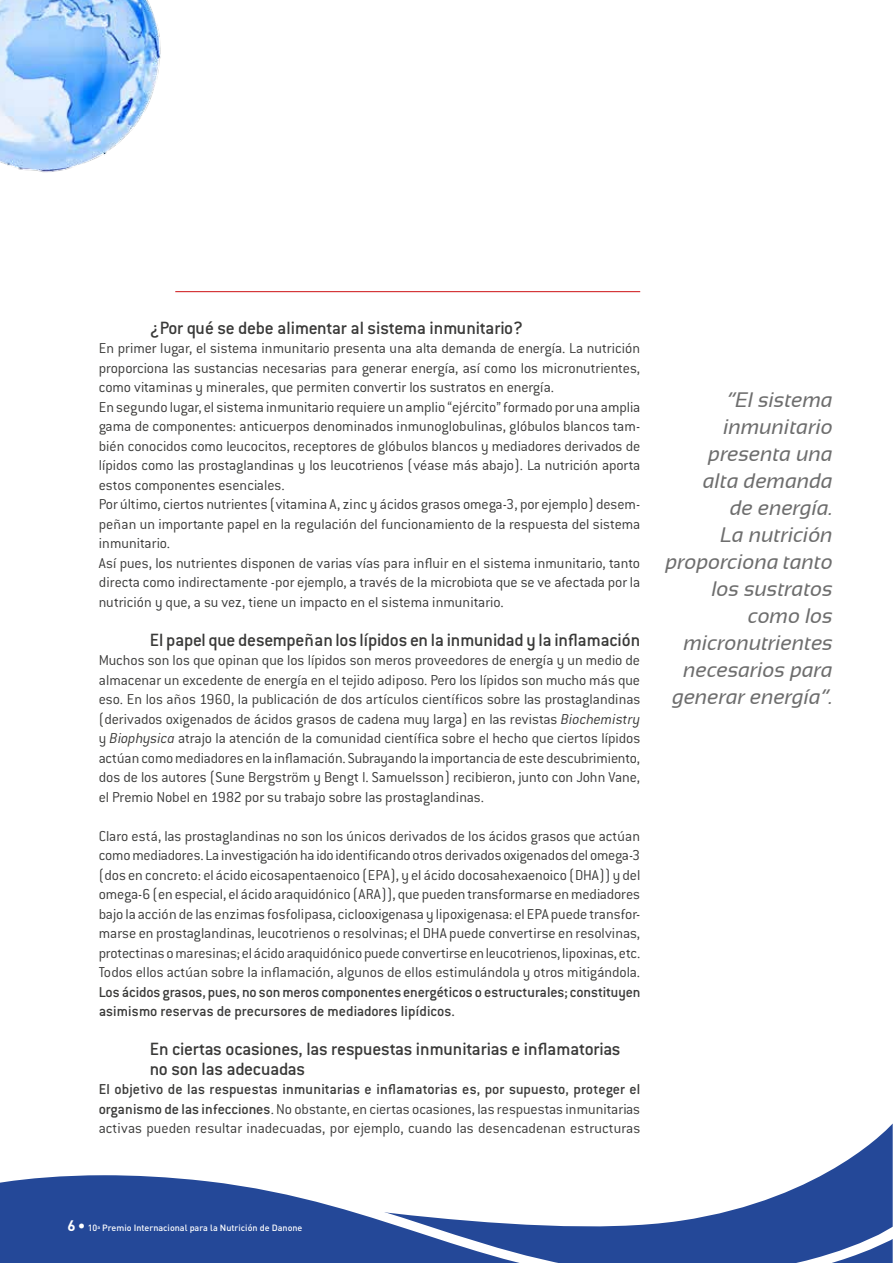
<style>
.page{position:relative;width:893px;height:1263px;background:#fff}
.page>*{position:absolute;margin:0;border:0;box-sizing:border-box;transform-origin:0 0}
.t1{font:italic 21px/27px "Sansation";color:#6e6e6e;text-align:right}
.t2{font:500 19.5px/19.5px "Conduit ITC";letter-spacing:-.015em;color:#3a3a39}
.t3{font:300 15.75px/19.5px "Conduit ITC";letter-spacing:-.005em;color:#3a3a39;text-align:justify}
.t4{font:500 15.75px/19.5px "Conduit ITC";letter-spacing:-.005em;color:#3a3a39}
.t5{font:500 9px "DIN";color:#fff}
.s1{font-style:italic}
.s2{font-weight:500}
.s3{font-weight:700;font-size:15px}
.s4{font-size:15px}
</style>
<div class="page">
<img style="left:0;top:0;width:161px;height:173px">
<svg style="left:836px;top:1123px;width:57px;height:44px"></svg>
<svg style="left:0;top:1167px;width:893px;height:96px;fill:#244898"></svg>
<hr style="left:175px;top:291px;width:465px;height:1px;background:#cd1013">
<p class="t2" style="left:150px;top:318px;width:375px">¿Por qué se debe alimentar al sistema inmunitario?</p>
<p class="t3" style="left:99px;top:339px;width:543px;text-align:left">En primer lugar, el sistema inmunitario presenta una alta demanda de energía. La nutrición proporciona las sustancias necesarias para generar energía, así como los micronutrientes, como vitaminas y minerales, que permiten convertir los sustratos en energía.<br>En segundo lugar, el sistema inmunitario requiere un amplio “ejército” formado por una amplia gama de componentes: anticuerpos denominados inmunoglobulinas, glóbulos blancos tam&shy;bién conocidos como leucocitos, receptores de glóbulos blancos y mediadores derivados de lípidos como las prostaglandinas y los leucotrienos (véase más abajo). La nutrición aporta estos componentes esenciales.<br>Por último, ciertos nutrientes (vitamina A, zinc y ácidos grasos omega-3, por ejemplo) desem&shy;peñan un importante papel en la regulación del funcionamiento de la respuesta del sistema inmunitario.<br>Así pues, los nutrientes disponen de varias vías para influir en el sistema inmunitario, tanto directa como indirectamente -por ejemplo, a través de la microbiota que se ve afectada por la nutrición y que, a su vez, tiene un impacto en el sistema inmunitario.</p>
<p class="t2" style="left:150px;top:630px;width:492px">El papel que desempeñan los lípidos en la inmunidad y la inflamación</p>
<p class="t3" style="left:99px;top:651px;width:543px">Muchos son los que opinan que los lípidos son meros proveedores de energía y un medio de almacenar un excedente de energía en el tejido adiposo. Pero los lípidos son mucho más que eso. En los años 1960, la publicación de dos artículos científicos sobre las prostaglandinas (derivados oxigenados de ácidos grasos de cadena muy larga) en las revistas <span class="s1">Biochemistry </span>y <span class="s1">Biophysica</span> atrajo la atención de la comunidad científica sobre el hecho que ciertos lípidos actúan como mediadores en la inflamación. Subrayando la importancia de este descubrimiento, dos de los autores (Sune Bergström y Bengt I. Samuelsson) recibieron, junto con John Vane, el Premio Nobel en 1982 por su trabajo sobre las prostaglandinas.</p>
<p class="t3" style="left:99px;top:826px;width:543px">Claro está, las prostaglandinas no son los únicos derivados de los ácidos grasos que actúan como mediadores. La investigación ha ido identificando otros derivados oxigenados del omega-3 (dos en concreto: el ácido eicosapentaenoico (EPA), y el ácido docosahexaenoico (DHA)) y del omega-6 (en especial, el ácido araquidónico (ARA)), que pueden transformarse en mediadores bajo la acción de las enzimas fosfolipasa, ciclooxigenasa y lipoxigenasa: el EPA puede transfor&shy;marse en prostaglandinas, leucotrienos o resolvinas; el DHA puede convertirse en resolvinas, protectinas o maresinas; el ácido araquidónico puede convertirse en leucotrienos, lipoxinas, etc.<br>Todos ellos actúan sobre la inflamación, algunos de ellos estimulándola y otros mitigándola.</p>
<p class="t4" style="left:99px;top:982px;width:543px">Los ácidos grasos, pues, no son meros componentes energéticos o estructurales; constituyen asimismo reservas de precursores de mediadores lipídicos.</p>
<p class="t2" style="left:150px;top:1039px;width:472px">En ciertas ocasiones, las respuestas inmunitarias e inflamatorias no son las adecuadas</p>
<p class="t3" style="left:99px;top:1080px;width:543px"><span class="s2">El objetivo de las respuestas inmunitarias e inflamatorias es, por supuesto, proteger el organismo de las infecciones</span>. No obstante, en ciertas ocasiones, las respuestas inmunitarias activas pueden resultar inadecuadas, por ejemplo, cuando las desencadenan estructuras</p>
<h1 class="t1" style="left:666px;top:386px;width:169px">“El sistema inmunitario presenta una<br>alta demanda<br>de energía.<br>La nutrición proporciona tanto los sustratos como los micronutrientes necesarios para generar energía”.</h1>
<p class="t5" style="left:68px;top:1222px;width:236px"><span class="s3">6</span> <span class="s4">•</span> 10<sup>a</sup> Premio Internacional para la Nutrición de Danone</p>
</div>
